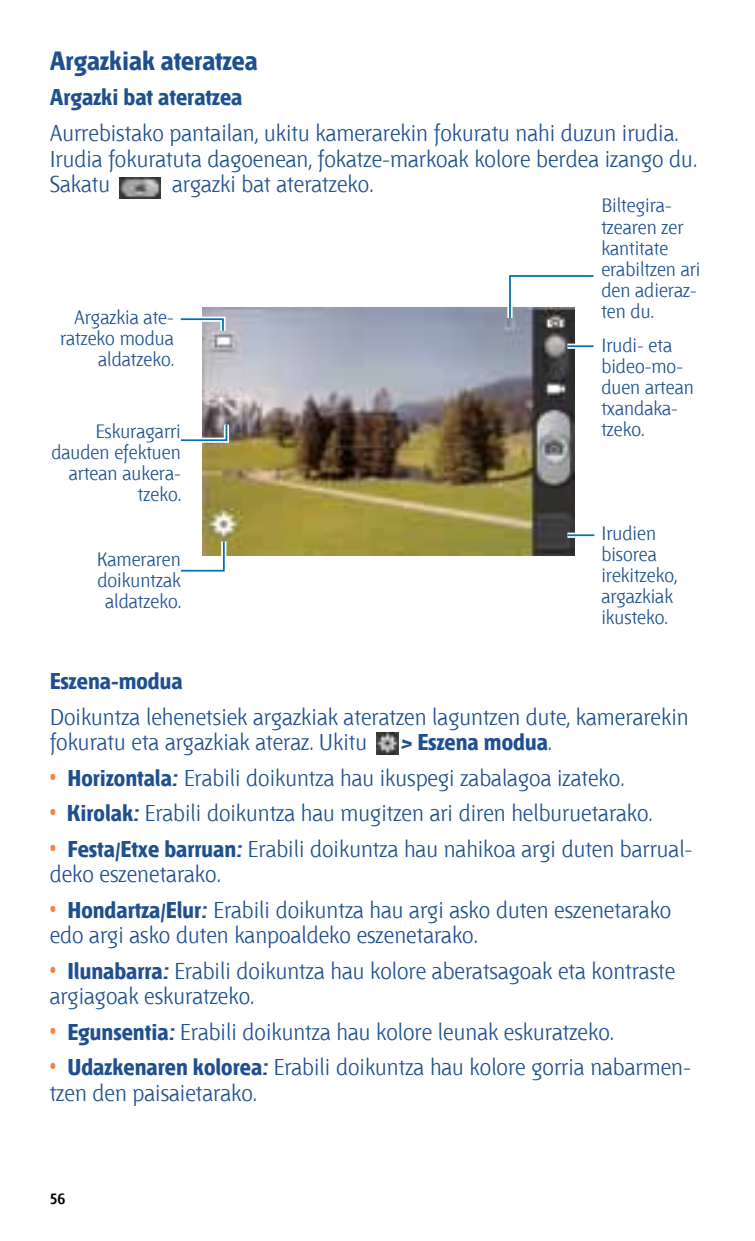
<style>
.page{position:relative;width:755px;height:1241px;background:#fff}
.page>*{position:absolute;margin:0;border:0;box-sizing:border-box;transform-origin:0 0}
.t1{font:700 26.25px "Euskaltel ND";color:#1e508f}
.t2{font:300 22.75px/25.6px "Euskaltel ND";color:#1e508f}
.t3{font:700 22.75px "Euskaltel ND";color:#1e508f}
.t4{font:300 19.25px/21px "Euskaltel ND";color:#1e508f}
.t5{font:600 16.8px "Euskaltel ND";color:#000}
.s1{font-weight:300}
.s2{color:#f5823f}
.s3{font-weight:700}
</style>
<div class="page">
<img style="left:119px;top:178px;width:42px;height:20px">
<img style="left:376px;top:732px;width:22px;height:22px">
<img style="left:202px;top:307px;width:371px;height:248px">
<svg style="left:504px;top:275px;width:90px;height:48px"></svg>
<svg style="left:180px;top:314px;width:48px;height:22px"></svg>
<svg style="left:181px;top:419px;width:50px;height:26px"></svg>
<svg style="left:567px;top:343px;width:26px;height:6px"></svg>
<hr style="left:567px;top:345px;width:26px;height:2px;background:#0073ae">
<svg style="left:567px;top:532px;width:27px;height:6px"></svg>
<hr style="left:567px;top:534px;width:27px;height:2px;background:#0073ae">
<svg style="left:181px;top:536px;width:48px;height:36px"></svg>
<p class="t1" style="left:50px;top:48px;width:209px">Argazkiak ateratzea</p>
<p class="t3" style="left:50px;top:87px;width:194px">Argazki bat ateratzea</p>
<p class="t2" style="left:50px;top:122px;width:648px">Aurrebistako pantailan, ukitu kamerarekin fokuratu nahi duzun irudia.<br>Irudia fokuratuta dagoenean, fokatze-markoak kolore berdea izango du.<br>Sakatu</p>
<p class="t2" style="left:172px;top:173px;width:202px">argazki bat ateratzeko.</p>
<p class="t4" style="left:601px;top:196px;width:101px">Biltegira&shy;tzearen zer kantitate erabiltzen ari den adieraz&shy;ten du.</p>
<p class="t4" style="left:601px;top:336px;width:94px">Irudi- eta bideo-mo&shy;duen artean txandaka&shy;tzeko.</p>
<p class="t4" style="left:60px;top:307px;width:115px;text-align:right">Argazkia ate&shy;ratzeko modua aldatzeko.</p>
<p class="t4" style="left:51px;top:422px;width:131px;text-align:right">Eskuragarri dauden efektuen artean aukera&shy;tzeko.</p>
<p class="t4" style="left:97px;top:550px;width:85px;text-align:center">Kameraren doikuntzak aldatzeko.</p>
<p class="t4" style="left:601px;top:523px;width:77px">Irudien bisorea irekitzeko, argazkiak ikusteko.</p>
<p class="t3" style="left:50px;top:670px;width:134px">Eszena-modua</p>
<p class="t2" style="left:50px;top:705px;width:640px">Doikuntza lehenetsiek argazkiak ateratzen laguntzen dute, kamerarekin fokuratu eta argazkiak ateraz. Ukitu</p>
<p class="t3" style="left:400px;top:731px;width:152px">&gt; Eszena modua<span class="s1">.</span></p>
<p class="t2" style="left:50px;top:766px;width:575px"><span class="s2">•</span> <span class="s3">Horizontala:</span> Erabili doikuntza hau ikuspegi zabalagoa izateko.</p>
<p class="t2" style="left:50px;top:801px;width:603px"><span class="s2">•</span> <span class="s3">Kirolak:</span> Erabili doikuntza hau mugitzen ari diren helburuetarako.</p>
<p class="t2" style="left:50px;top:837px;width:644px"><span class="s2">•</span> <span class="s3">Festa/Etxe barruan:</span> Erabili doikuntza hau nahikoa argi duten barrual&shy;deko eszenetarako.</p>
<p class="t2" style="left:50px;top:898px;width:622px"><span class="s2">•</span> <span class="s3">Hondartza/Elur:</span> Erabili doikuntza hau argi asko duten eszenetarako edo argi asko duten kanpoaldeko eszenetarako.</p>
<p class="t2" style="left:50px;top:959px;width:626px"><span class="s2">•</span> <span class="s3">Ilunabarra:</span> Erabili doikuntza hau kolore aberatsagoak eta kontraste argiagoak eskuratzeko.</p>
<p class="t2" style="left:50px;top:1020px;width:565px"><span class="s2">•</span> <span class="s3">Egunsentia:</span> Erabili doikuntza hau kolore leunak eskuratzeko.</p>
<p class="t2" style="left:50px;top:1055px;width:642px"><span class="s2">•</span> <span class="s3">Udazkenaren kolorea:</span> Erabili doikuntza hau kolore gorria nabarmen&shy;tzen den paisaietarako.</p>
<p class="t5" style="left:50px;top:1190px;width:17px">56</p>
</div>
